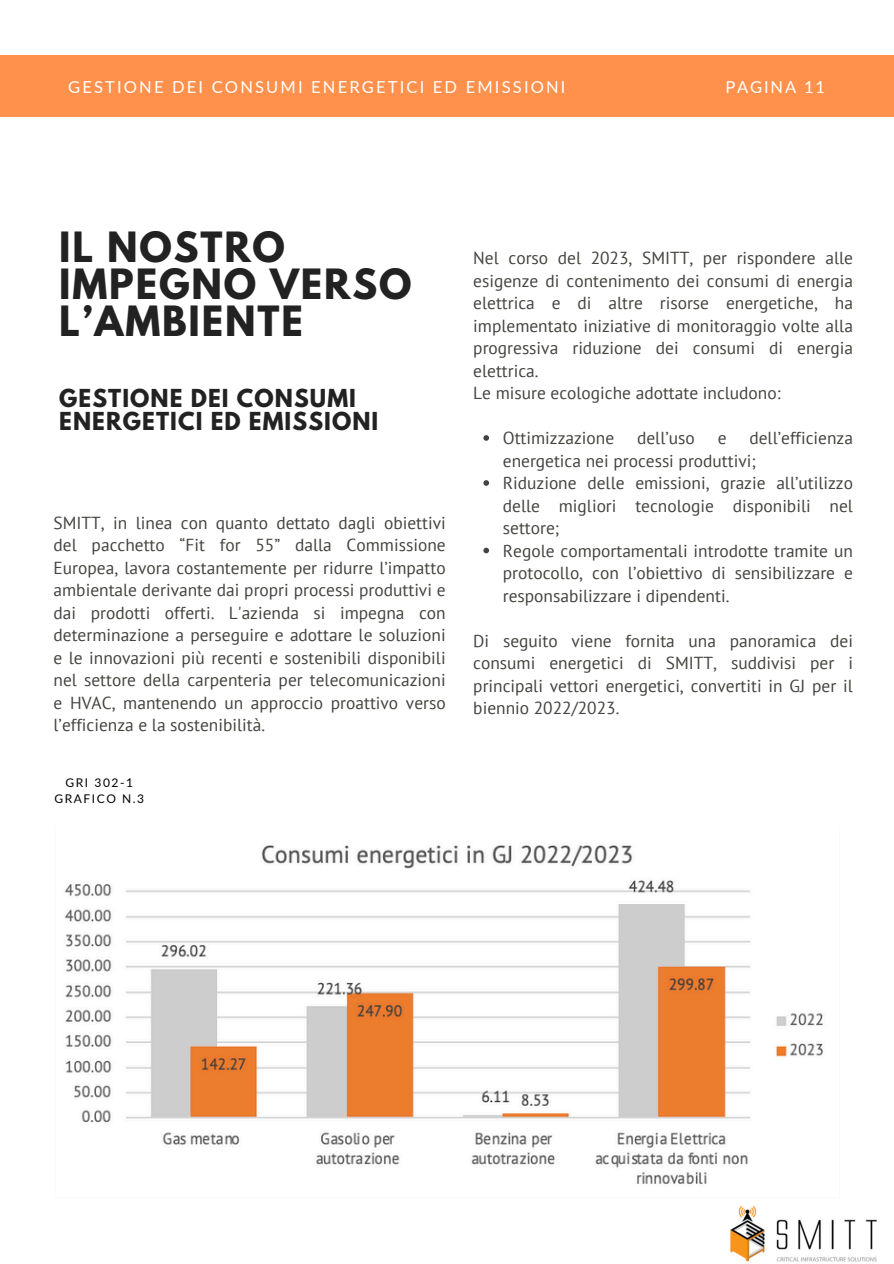
<style>
.page{position:relative;width:894px;height:1264px;background:#fff}
.page>*{position:absolute;margin:0;border:0;box-sizing:border-box;transform-origin:0 0}
.t1{font:700 36.9px/37.2px "League Spartan";letter-spacing:.05em;color:#222}
.t2{font:700 21.9px/22.5px "League Spartan";letter-spacing:.05em;color:#222}
.t3{font:17.4px/22.5px "PT Sans";color:#43443e;text-align:justify}
.t4{font:16.5px "Lato";letter-spacing:.13em;color:#fff}
.t5{font:16.5px "Lato";letter-spacing:.11em;color:#fff}
.t6{font:12px "Lato";letter-spacing:.13em;color:#000}
</style>
<div class="page">
<img style="left:730px;top:1205px;width:147px;height:57px">
<div style="left:0;top:55px;width:893px;height:61px;background:#ff914d"></div>
<img style="left:64px;top:845px;width:759px;height:340px">
<svg style="left:483px;top:435px;width:6px;height:6px"></svg>
<svg style="left:483px;top:480px;width:6px;height:6px"></svg>
<svg style="left:483px;top:547px;width:6px;height:6px"></svg>
<p class="t4" style="left:68px;top:77px;width:499px">GESTIONE DEI CONSUMI ENERGETICI ED EMISSIONI</p>
<h3 class="t5" style="left:725px;top:76px;width:101px">PAGINA 11</h3>
<h3 class="t1" style="left:59px;top:233px;width:354px">IL NOSTRO<br>IMPEGNO VERSO<br>L’AMBIENTE</h3>
<h1 class="t2" style="left:59px;top:390px;width:320px">GESTIONE DEI CONSUMI<br>ENERGETICI ED EMISSIONI</h1>
<h2 class="t3" style="left:54px;top:511px;width:393px">SMITT, in linea con quanto dettato dagli obiettivi del pacchetto “Fit for 55” dalla Commissione Europea, lavora costantemente per ridurre l’impatto ambientale derivante dai propri processi produttivi e dai prodotti offerti. L'azienda si impegna con determinazione a perseguire e adottare le soluzioni e le innovazioni più recenti e sostenibili disponibili nel settore della carpenteria per telecomunicazioni e HVAC, mantenendo un approccio proattivo verso l’efficienza e la sostenibilità.</h2>
<p class="t6" style="left:65px;top:775px;width:69px">GRI 302-1</p>
<p class="t6" style="left:54px;top:791px;width:91px">GRAFICO N.3</p>
<h4 class="t3" style="left:473px;top:246px;width:381px;text-align:left">Nel corso del 2023, SMITT, per rispondere alle esigenze di contenimento dei consumi di energia elettrica e di altre risorse energetiche, ha implementato iniziative di monitoraggio volte alla progressiva riduzione dei consumi di energia elettrica.<br>Le misure ecologiche adottate includono:</h4>
<p class="t3" style="left:502px;top:426px;width:113px">Ottimizzazione</p>
<p class="t3" style="left:637px;top:426px;width:59px">dell’uso</p>
<p class="t3" style="left:717px;top:426px;width:10px">e</p>
<p class="t3" style="left:502px;top:426px;width:351px;text-indent:246px">dell’efficienza energetica nei processi produttivi;</p>
<p class="t3" style="left:502px;top:471px;width:351px">Riduzione delle emissioni, grazie all’utilizzo delle migliori tecnologie disponibili nel settore;</p>
<h4 class="t3" style="left:502px;top:539px;width:351px">Regole comportamentali introdotte tramite un protocollo, con l’obiettivo di sensibilizzare e responsabilizzare i dipendenti.</h4>
<p class="t3" style="left:473px;top:629px;width:381px">Di seguito viene fornita una panoramica dei consumi energetici di SMITT, suddivisi per i principali vettori energetici, convertiti in GJ per il biennio 2022/2023.</p>
</div>
